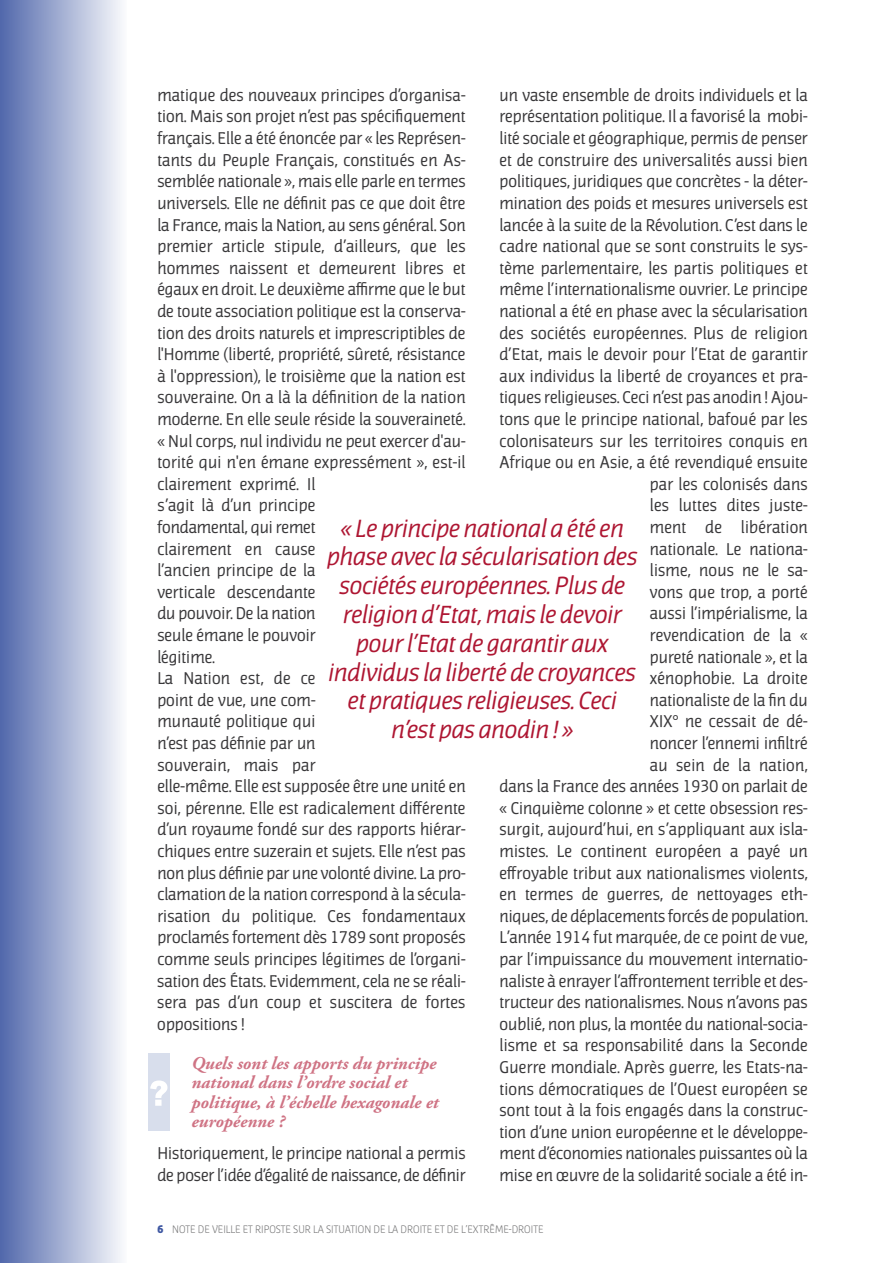
<style>
.page{position:relative;width:893px;height:1263px;background:#fff}
.page>*{position:absolute;margin:0;border:0;box-sizing:border-box;transform-origin:0 0}
.t1{font:italic 24px/28.8px "Jaures";color:#ae1632;text-align:center}
.t2{font:italic 700 18px/19.5px "Adobe Garamond Pro";color:#cf7384}
.t3{font:16.5px/21.6px "Jaures";letter-spacing:.005em;color:#39383a}
.t4{font:300 10.5px "Jaures";letter-spacing:.005em;color:#747475}
.s1{font-weight:900;color:#3f58a2}
</style>
<div class="page">
<div style="left:0;top:0;width:127px;height:1263px;background:linear-gradient(to right,#5168ab,#fbfcfd)"></div>
<div style="left:148px;top:1053px;width:21px;height:78px;background:#d8deec"></div>
<svg style="left:150px;top:1080px;width:17px;height:26px"></svg>
<p class="t3" style="left:157px;top:84px;width:310px">matique des nouveaux principes d’organisa&shy;tion. Mais son projet n’est pas spécifiquement français. Elle a été énoncée par « les Représen&shy;tants du Peuple Français, constitués en As&shy;semblée nationale », mais elle parle en termes universels. Elle ne définit pas ce que doit être la France, mais la Nation, au sens général. Son premier article stipule, d’ailleurs, que les hommes naissent et demeurent libres et égaux en droit. Le deuxième affirme que le but de toute association politique est la conserva&shy;tion des droits naturels et imprescriptibles de l'Homme (liberté, propriété, sûreté, résistance à l'oppression), le troisième que la nation est souveraine. On a là la définition de la nation moderne. En elle seule réside la souveraineté. « Nul corps, nul individu ne peut exercer d'au&shy;torité qui n'en émane expressément », est-il clairement exprimé. Il<br>s’agit là d’un principe<br>fondamental, qui remet<br>clairement en cause<br>l’ancien principe de la<br>verticale descendante<br>du pouvoir. De la nation<br>seule émane le pouvoir<br>légitime.<br>La Nation est, de ce<br>point de vue, une com-<br>munauté politique qui<br>n’est pas définie par un<br>souverain, mais par<br>elle-même. Elle est supposée être une unité en soi, pérenne. Elle est radicalement différente d’un royaume fondé sur des rapports hiérar&shy;chiques entre suzerain et sujets. Elle n’est pas non plus définie par une volonté divine. La pro&shy;clamation de la nation correspond à la sécula&shy;risation du politique. Ces fondamentaux proclamés fortement dès 1789 sont proposés comme seuls principes légitimes de l’organi&shy;sation des États. Evidemment, cela ne se réali&shy;sera pas d’un coup et suscitera de fortes oppositions !</p>
<p class="t2" style="left:191px;top:1055px;width:249px">Quels sont les apports du principe national dans l’ordre social et politique, à l’échelle hexagonale et européenne ?</p>
<p class="t3" style="left:157px;top:1143px;width:310px">Historiquement, le principe national a permis de poser l’idée d’égalité de naissance, de définir</p>
<p class="t3" style="left:499px;top:84px;width:310px;text-align:right">un vaste ensemble de droits individuels et la représentation politique. Il a favorisé la mobi&shy;lité sociale et géographique, permis de penser et de construire des universalités aussi bien politiques, juridiques que concrètes - la déter&shy;mination des poids et mesures universels est lancée à la suite de la Révolution. C’est dans le cadre national que se sont construits le sys&shy;tème parlementaire, les partis politiques et même l’internationalisme ouvrier. Le principe national a été en phase avec la sécularisation des sociétés européennes. Plus de religion d’Etat, mais le devoir pour l’Etat de garantir aux individus la liberté de croyances et pra&shy;tiques religieuses. Ceci n’est pas anodin ! Ajou&shy;tons que le principe national, bafoué par les colonisateurs sur les territoires conquis en Afrique ou en Asie, a été revendiqué ensuite par les colonisés dans<br>les luttes dites juste-<br>ment de libération<br>nationale. Le nationa-<br>lisme, nous ne le sa-<br>vons que trop, a porté<br>aussi l’impérialisme, la<br>revendication de la «<br>pureté nationale », et la<br>xénophobie. La droite<br>nationaliste de la fin du<br>XIX° ne cessait de dé-<br>noncer l’ennemi infiltré<br>au sein de la nation,<br>dans la France des années 1930 on parlait de « Cinquième colonne » et cette obsession res&shy;surgit, aujourd’hui, en s’appliquant aux isla&shy;mistes. Le continent européen a payé un effroyable tribut aux nationalismes violents, en termes de guerres, de nettoyages eth&shy;niques, de déplacements forcés de population.<br>L’année 1914 fut marquée, de ce point de vue, par l’impuissance du mouvement internatio&shy;naliste à enrayer l’affrontement terrible et des&shy;tructeur des nationalismes. Nous n’avons pas oublié, non plus, la montée du national-socia&shy;lisme et sa responsabilité dans la Seconde Guerre mondiale. Après guerre, les Etats-na&shy;tions démocratiques de l’Ouest européen se sont tout à la fois engagés dans la construc&shy;tion d’une union européenne et le développe&shy;ment d’économies nationales puissantes où la mise en œuvre de la solidarité sociale a été in-</p>
<p class="t1" style="left:327px;top:514px;width:312px">« Le principe national a été en phase avec la sécularisation des sociétés européennes. Plus de religion d’Etat, mais le devoir pour l’Etat de garantir aux individus la liberté de croyances et pratiques religieuses. Ceci n’est pas anodin ! »</p>
<p class="t4" style="left:157px;top:1223px;width:388px"><span class="s1">6</span> NOTE DE VEILLE ET RIPOSTE SUR LA SITUATION DE LA DROITE ET DE L’EXTRÊME-DROITE</p>
</div>
